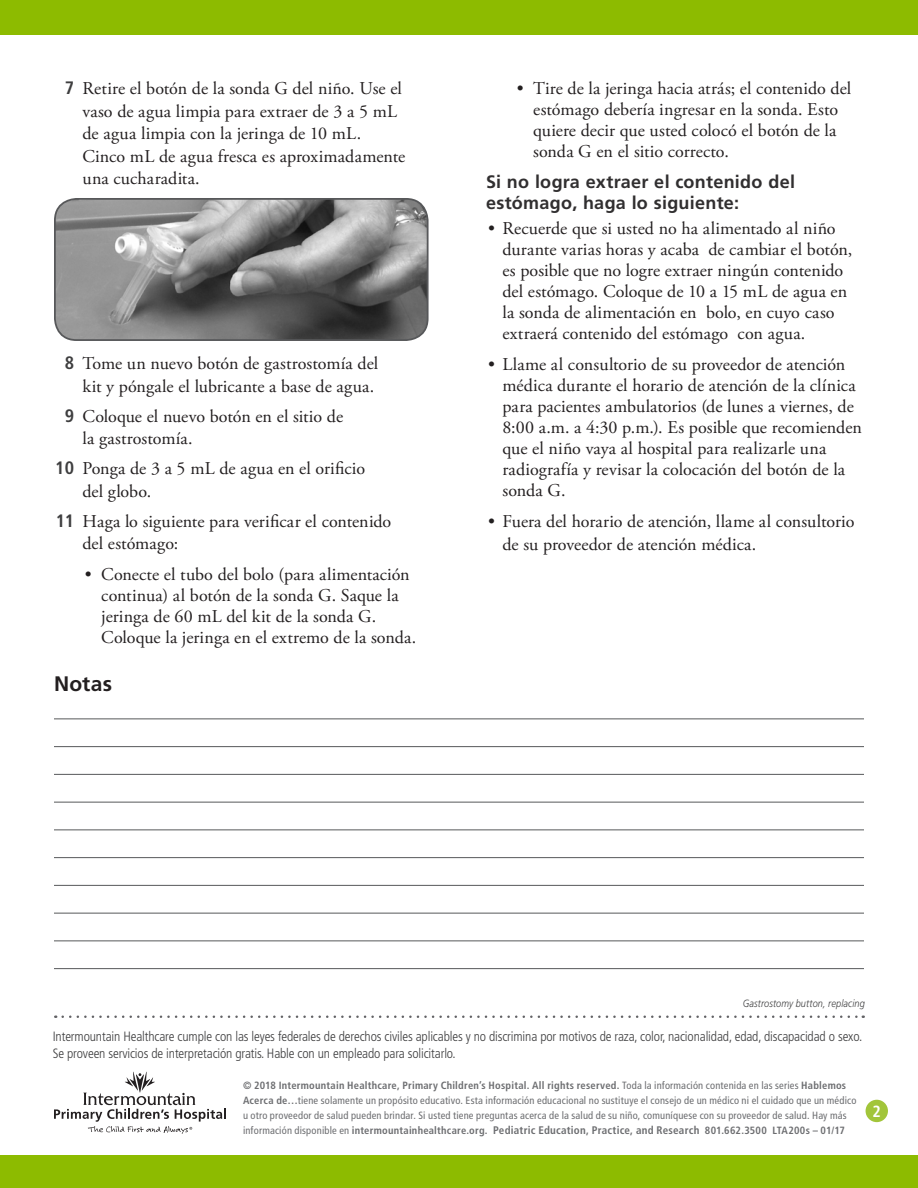
<style>
.page{position:relative;width:918px;height:1188px;background:#fff}
.page>*{position:absolute;margin:0;border:0;box-sizing:border-box;transform-origin:0 0}
.Level_1__h2{font:700 21px "Frutiger LT Std";letter-spacing:.01em;color:#231f20}
.t1{font:18px/21px "Adobe Garamond Pro";letter-spacing:.005em;color:#231f20}
.Level_2__h3{font:700 18px/21px "Frutiger LT Std";letter-spacing:.015em;color:#312f30}
.Page_number{font:700 condensed 16.2px "Frutiger LT Std";color:#fff}
.t2{font:300 condensed 13.5px/17.1px "Frutiger LT Std";letter-spacing:-.01em;color:#3e3e3f}
.t3{font:condensed 10.5px/15px "Frutiger LT Std";letter-spacing:.015em;color:#6c6d70}
.Table_Main{font:italic 300 10.5px "Frutiger LT Std";letter-spacing:.01em;color:#3e3e3f;scale:.88 1}
.s1{font-family:"Frutiger LT Std";font-weight:700;font-stretch:condensed;color:#3e3e3f}
.s2{font-weight:700}
.s3{font-weight:700;font-size:10.95px}
</style>
<div class="page">
<div style="left:0;top:0;width:918px;height:35px;background:#8dbb00"></div>
<div style="left:866px;top:1100px;width:22px;height:22px;background:#a2c53a;border-radius:50%"></div>
<div style="left:0;top:1156px;width:918px;height:32px;background:#8dbb00"></div>
<svg style="left:54px;top:1072px;width:172px;height:62px"></svg>
<svg style="left:63px;top:1016px;width:801px;height:2px"></svg>
<img style="left:55px;top:199px;width:373px;height:141px">
<div style="left:54px;top:198px;width:375px;height:143px;border:2px solid #57585a;border-radius:22px"></div>
<hr style="left:54px;top:718px;width:810px;height:1px;background:#57585a">
<hr style="left:54px;top:746px;width:810px;height:1px;background:#57585a">
<hr style="left:54px;top:774px;width:810px;height:1px;background:#57585a">
<hr style="left:54px;top:802px;width:810px;height:1px;background:#57585a">
<hr style="left:54px;top:830px;width:810px;height:1px;background:#57585a">
<hr style="left:54px;top:857px;width:810px;height:1px;background:#57585a">
<hr style="left:54px;top:885px;width:810px;height:1px;background:#57585a">
<hr style="left:54px;top:913px;width:810px;height:1px;background:#57585a">
<hr style="left:54px;top:940px;width:810px;height:1px;background:#57585a">
<hr style="left:54px;top:968px;width:810px;height:1px;background:#57585a">
<p class="t1" style="left:82px;top:78px;width:324px;line-height:22.5px;text-indent:-18px"><span class="s1">7</span> Retire el botón de la sonda G del niño. Use el vaso de agua limpia para extraer de 3 a 5 mL de agua limpia con la jeringa de 10 mL.<br>Cinco mL de agua fresca es aproximadamente una cucharadita.</p>
<p class="t1" style="left:533px;top:78px;width:320px;text-indent:-16px">• Tire de la jeringa hacia atrás; el contenido del estómago debería ingresar en la sonda. Esto quiere decir que usted colocó el botón de la sonda G en el sitio correcto.</p>
<p class="Level_2__h3" style="left:486px;top:172px;width:311px">Si no logra extraer el contenido del estómago, haga lo siguiente:</p>
<p class="t1" style="left:502px;top:218px;width:351px;text-indent:-14px">• Recuerde que si usted no ha alimentado al niño durante varias horas y acaba de cambiar el botón, es posible que no logre extraer ningún contenido del estómago. Coloque de 10 a 15 mL de agua en la sonda de alimentación en bolo, en cuyo caso extraerá contenido del estómago con agua.</p>
<p class="t1" style="left:502px;top:355px;width:361px;text-indent:-14px">• Llame al consultorio de su proveedor de atención médica durante el horario de atención de la clínica para pacientes ambulatorios (de lunes a viernes, de 8:00 a.m. a 4:30 p.m.). Es posible que recomienden que el niño vaya al hospital para realizarle una radiografía y revisar la colocación del botón de la sonda G.</p>
<p class="t1" style="left:502px;top:511px;width:353px;line-height:22.5px;text-indent:-14px">• Fuera del horario de atención, llame al consultorio de su proveedor de atención médica.</p>
<p class="t1" style="left:65px;top:353px;width:315px;line-height:22.5px;text-align:right"><span class="s1">8</span> Tome un nuevo botón de gastrostomía del kit y póngale el lubricante a base de agua.</p>
<p class="t1" style="left:82px;top:406px;width:262px;line-height:22.5px;text-indent:-18px"><span class="s1">9</span> Coloque el nuevo botón en el sitio de la gastrostomía.</p>
<p class="t1" style="left:82px;top:458px;width:284px;line-height:22.5px;text-indent:-27px"><span class="s1">10</span> Ponga de 3 a 5 mL de agua en el orificio del globo.</p>
<p class="t1" style="left:82px;top:511px;width:310px;line-height:22.5px;text-indent:-27px"><span class="s1">11</span> Haga lo siguiente para verificar el contenido del estómago:</p>
<p class="t1" style="left:101px;top:564px;width:316px;text-indent:-16px">• Conecte el tubo del bolo (para alimentación continua) al botón de la sonda G. Saque la jeringa de 60 mL del kit de la sonda G.<br>Coloque la jeringa en el extremo de la sonda.</p>
<p class="Level_1__h2" style="left:54px;top:671px;width:60px">Notas</p>
<p class="Table_Main" style="left:743px;top:997px;width:140px">Gastrostomy button, replacing</p>
<p class="t2" style="left:53px;top:1027px;width:811px">Intermountain Healthcare cumple con las leyes federales de derechos civiles aplicables y no discrimina por motivos de raza, color, nacionalidad, edad, discapacidad o sexo.<br>Se proveen servicios de interpretación gratis. Hable con un empleado para solicitarlo.</p>
<p class="t3" style="left:243px;top:1078px;width:615px"><span class="s2">© 2018 Intermountain Healthcare, Primary Children’s Hospital. All rights reserved.</span> Toda la información contenida en las series <span class="s2">Hablemos Acerca de…</span>tiene solamente un propósito educativo. Esta información educacional no sustituye el consejo de un médico ni el cuidado que un médico u otro proveedor de salud pueden brindar. Si usted tiene preguntas acerca de la salud de su niño, comuníquese con su proveedor de salud. Hay más información disponible en <span class="s2">intermountainhealthcare.org.</span> <span class="s3">Pediatric Education, Practice, and Research</span> <span class="s2">801.662.3500 LTA200s – 01/17</span></p>
<p class="Page_number" style="left:873px;top:1101px;width:10px">2</p>
</div>
